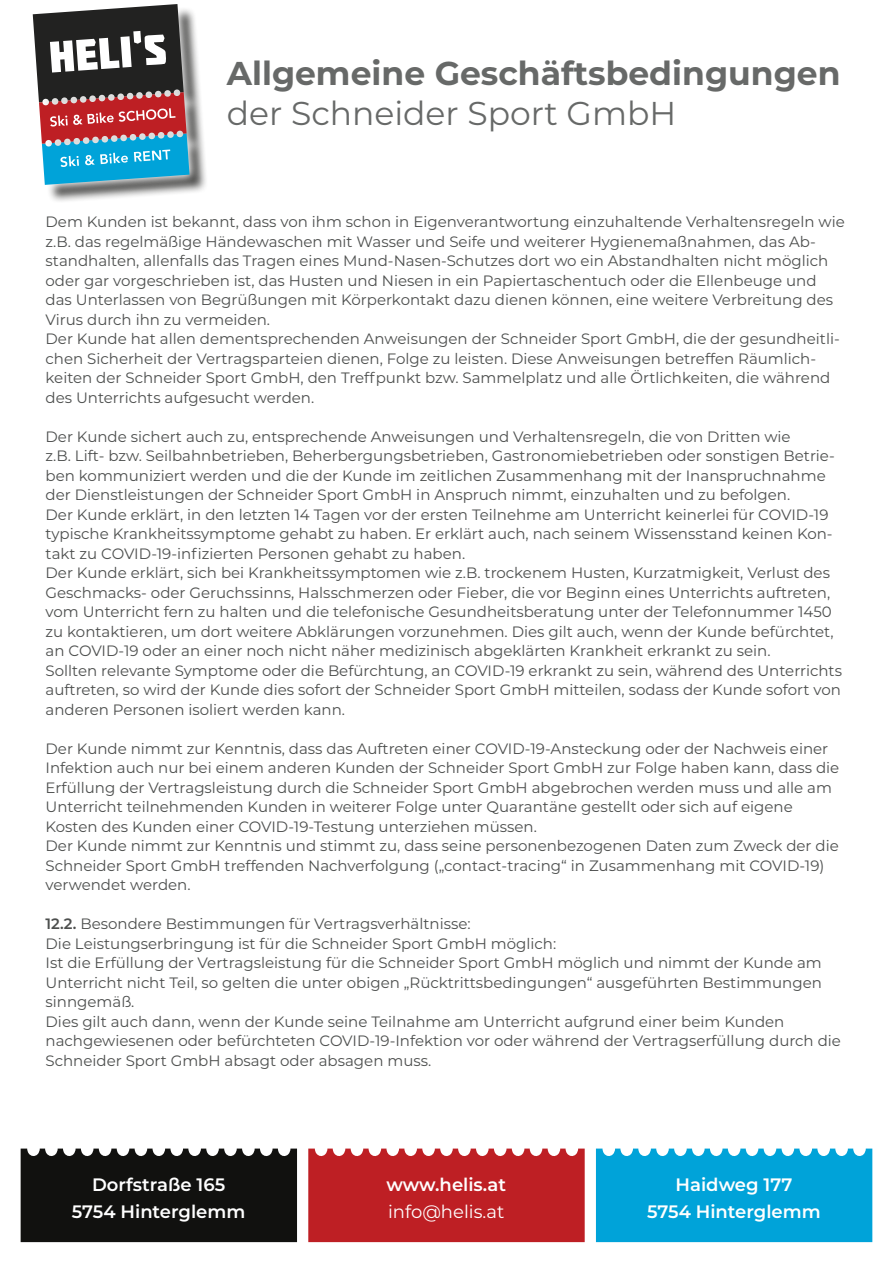
<style>
.page{position:relative;width:893px;height:1263px;background:#fff}
.page>*{position:absolute;margin:0;border:0;box-sizing:border-box;transform-origin:0 0}
.t1{font:700 33px "Montserrat";color:#676968}
.t2{font:33px "Montserrat";color:#676968}
.t3{font:600 18px/27px "Montserrat";color:#fff;text-align:center}
.t4{font:18px/27px "Montserrat";color:#fff}
.t5{font:300 18px "Montserrat";letter-spacing:.03em;color:#fff}
.t6{font:15px/19.5px "Montserrat";color:#4d4f4e}
.s1{font-weight:600}
</style>
<div class="page">
<div style="left:36px;top:7px;width:172px;height:196px;background:#11110f;opacity:.75"></div>
<div style="left:23px;top:0;width:180px;height:198px;background:#fff;opacity:.75"></div>
<div style="left:33px;top:4px;width:163px;height:188px;background:#fff;opacity:.75"></div>
<svg style="left:33px;top:4px;width:157px;height:181px;background:#6b6e79"></svg>
<div style="left:596px;top:1148px;width:276px;height:94px;background:#00a3d9"></div>
<div style="left:308px;top:1148px;width:277px;height:94px;background:#be1f24"></div>
<div style="left:21px;top:1148px;width:276px;height:94px;background:#11110f"></div>
<p class="t1" style="left:227px;top:50px;width:615px">Allgemeine Geschäftsbedingungen</p>
<p class="t2" style="left:227px;top:90px;width:451px">der Schneider Sport GmbH</p>
<p class="t6" style="left:46px;top:212px;width:801px">Dem Kunden ist bekannt, dass von ihm schon in Eigenverantwortung einzuhaltende Verhaltensregeln wie z.B. das regelmäßige Händewaschen mit Wasser und Seife und weiterer Hygienemaßnahmen, das Ab&shy;standhalten, allenfalls das Tragen eines Mund-Nasen-Schutzes dort wo ein Abstandhalten nicht möglich oder gar vorgeschrieben ist, das Husten und Niesen in ein Papiertaschentuch oder die Ellenbeuge und das Unterlassen von Begrüßungen mit Körperkontakt dazu dienen können, eine weitere Verbreitung des Virus durch ihn zu vermeiden.</p>
<p class="t6" style="left:46px;top:329px;width:796px">Der Kunde hat allen dementsprechenden Anweisungen der Schneider Sport GmbH, die der gesundheitli&shy;chen Sicherheit der Vertragsparteien dienen, Folge zu leisten. Diese Anweisungen betreffen Räumlich&shy;keiten der Schneider Sport GmbH, den Treffpunkt bzw. Sammelplatz und alle Örtlichkeiten, die während des Unterrichts aufgesucht werden.</p>
<p class="t6" style="left:46px;top:426px;width:747px">Der Kunde sichert auch zu, entsprechende Anweisungen und Verhaltensregeln, die von Dritten wie</p>
<p class="t6" style="left:46px;top:446px;width:791px">z.B. Lift- bzw. Seilbahnbetrieben, Beherbergungsbetrieben, Gastronomiebetrieben oder sonstigen Betrie&shy;ben kommuniziert werden und die der Kunde im zeitlichen Zusammenhang mit der Inanspruchnahme der Dienstleistungen der Schneider Sport GmbH in Anspruch nimmt, einzuhalten und zu befolgen.</p>
<p class="t6" style="left:46px;top:504px;width:789px">Der Kunde erklärt, in den letzten 14 Tagen vor der ersten Teilnehme am Unterricht keinerlei für COVID-19 typische Krankheitssymptome gehabt zu haben. Er erklärt auch, nach seinem Wissensstand keinen Kon&shy;takt zu COVID-19-infizierten Personen gehabt zu haben.</p>
<p class="t6" style="left:46px;top:563px;width:789px">Der Kunde erklärt, sich bei Krankheitssymptomen wie z.B. trockenem Husten, Kurzatmigkeit, Verlust des Geschmacks- oder Geruchssinns, Halsschmerzen oder Fieber, die vor Beginn eines Unterrichts auftreten, vom Unterricht fern zu halten und die telefonische Gesundheitsberatung unter der Telefonnummer 1450 zu kontaktieren, um dort weitere Abklärungen vorzunehmen. Dies gilt auch, wenn der Kunde befürchtet, an COVID-19 oder an einer noch nicht näher medizinisch abgeklärten Krankheit erkrankt zu sein.</p>
<p class="t6" style="left:46px;top:660px;width:798px;text-align:justify">Sollten relevante Symptome oder die Befürchtung, an COVID-19 erkrankt zu sein, während des Unterrichts auftreten, so wird der Kunde dies sofort der Schneider Sport GmbH mitteilen, sodass der Kunde sofort von anderen Personen isoliert werden kann.</p>
<p class="t6" style="left:46px;top:738px;width:795px">Der Kunde nimmt zur Kenntnis, dass das Auftreten einer COVID-19-Ansteckung oder der Nachweis einer Infektion auch nur bei einem anderen Kunden der Schneider Sport GmbH zur Folge haben kann, dass die Erfüllung der Vertragsleistung durch die Schneider Sport GmbH abgebrochen werden muss und alle am Unterricht teilnehmenden Kunden in weiterer Folge unter Quarantäne gestellt oder sich auf eigene Kosten des Kunden einer COVID-19-Testung unterziehen müssen.</p>
<p class="t6" style="left:46px;top:836px;width:795px">Der Kunde nimmt zur Kenntnis und stimmt zu, dass seine personenbezogenen Daten zum Zweck der die<br>Schneider Sport GmbH treffenden Nachverfolgung („contact-tracing“ in Zusammenhang mit COVID-19) verwendet werden.</p>
<p class="t6" style="left:46px;top:914px;width:427px"><span class="s1">12.2.</span> Besondere Bestimmungen für Vertragsverhältnisse:</p>
<p class="t6" style="left:46px;top:933px;width:512px">Die Leistungserbringung ist für die Schneider Sport GmbH möglich:</p>
<p class="t6" style="left:46px;top:953px;width:778px;text-align:justify">Ist die Erfüllung der Vertragsleistung für die Schneider Sport GmbH möglich und nimmt der Kunde am Unterricht nicht Teil, so gelten die unter obigen „Rücktrittsbedingungen“ ausgeführten Bestimmungen sinngemäß.</p>
<p class="t6" style="left:46px;top:1011px;width:797px">Dies gilt auch dann, wenn der Kunde seine Teilnahme am Unterricht aufgrund einer beim Kunden nachgewiesenen oder befürchteten COVID-19-Infektion vor oder während der Vertragserfüllung durch die<br>Schneider Sport GmbH absagt oder absagen muss.</p>
<p class="t3" style="left:72px;top:1170px;width:175px">Dorfstraße 165<br>5754 Hinterglemm</p>
<p class="t4" style="left:387px;top:1170px;width:121px"><span class="s1">www.helis.at </span>info@helis.at</p>
<p class="t3" style="left:647px;top:1170px;width:175px">Haidweg 177<br>5754 Hinterglemm</p>
<p class="t5" style="left:656px;top:1194px;width:119px">Haidweg 177</p>
</div>
